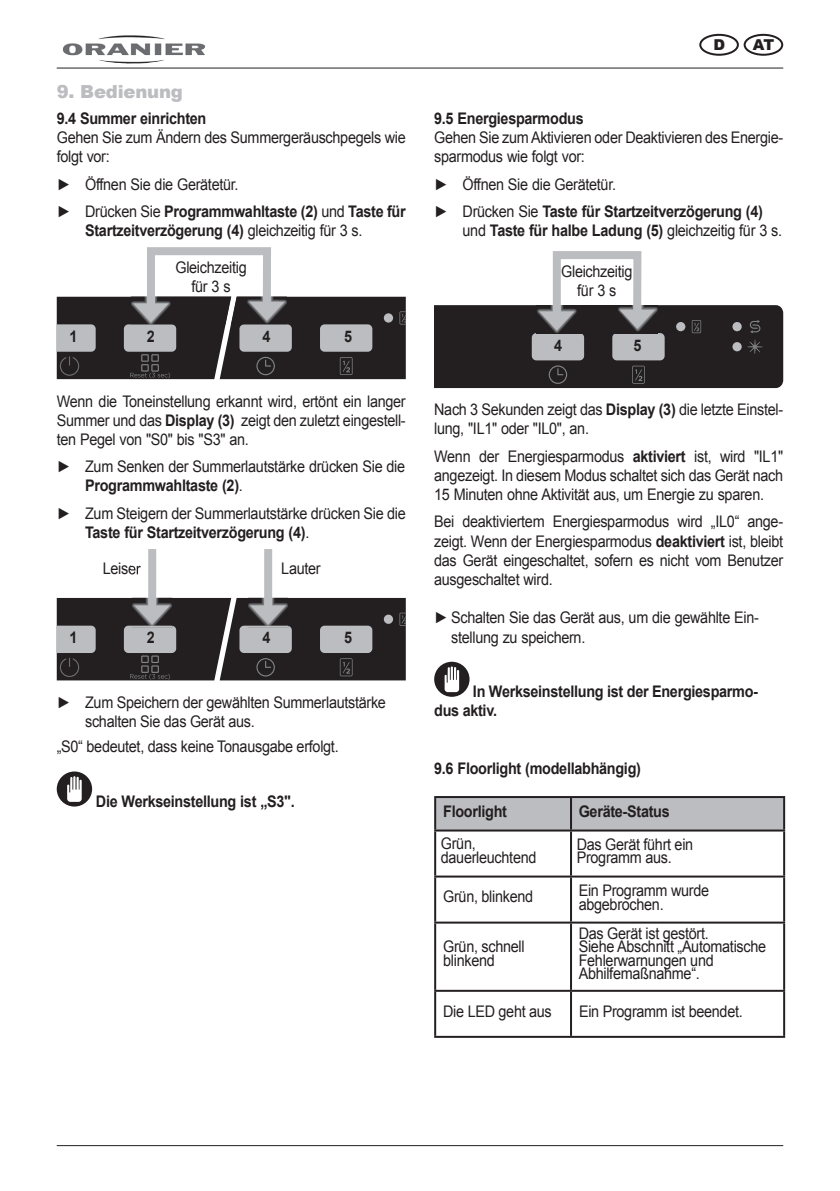
<style>
.page{position:relative;width:840px;height:1191px;background:#fff}
.page>*{position:absolute;margin:0;border:0;box-sizing:border-box;transform-origin:0 0}
.t1{font:900 18px "Arial";letter-spacing:-.01em;color:#bcbdc0}
.t2{font:16px/19.2px "Arial";letter-spacing:-.02em;color:#231f20;scale:.9 1}
.t3{font:700 16px/19.2px "Arial";letter-spacing:-.02em;color:#231f20;scale:.9 1}
.t4{font:900 15px "Arial";color:#231f20}
.s1{font-weight:700}
.s2{font-weight:400}
</style>
<div class="page">
<img style="left:63px;top:35px;width:142px;height:28px">
<hr style="left:57px;top:68px;width:725px;height:1px;background:#231f20">
<hr style="left:57px;top:1145px;width:725px;height:1px;background:#231f20">
<div style="left:743px;top:34px;width:39px;height:22px;border:2px solid #231f20;border-radius:50%"></div>
<div style="left:699px;top:34px;width:39px;height:22px;border:2px solid #231f20;border-radius:50%"></div>
<svg style="left:57px;top:247px;width:348px;height:132px"></svg>
<img style="left:132px;top:549px;width:40px;height:49px">
<svg style="left:132px;top:563px;width:9px;height:11px"></svg>
<div style="left:148px;top:549px;width:8px;height:63px;background:#bcbdc0"></div>
<img style="left:248px;top:549px;width:40px;height:49px">
<div style="left:264px;top:549px;width:8px;height:63px;background:#bcbdc0"></div>
<svg style="left:57px;top:598px;width:348px;height:82px;background:#494748"></svg>
<div style="left:57px;top:771px;width:35px;height:35px;background:#231f20;border-radius:50%"></div>
<svg style="left:67px;top:776px;width:15px;height:26px"></svg>
<svg style="left:434px;top:251px;width:348px;height:137px"></svg>
<div style="left:434px;top:662px;width:35px;height:35px;background:#231f20;border-radius:50%"></div>
<svg style="left:444px;top:666px;width:15px;height:26px"></svg>
<div style="left:436px;top:798px;width:346px;height:31px;background:#bcbdc0"></div>
<hr style="left:434px;top:796px;width:136px;height:2px;background:#231f20">
<hr style="left:434px;top:798px;width:2px;height:31px;background:#231f20">
<hr style="left:570px;top:796px;width:214px;height:2px;background:#231f20">
<hr style="left:569px;top:798px;width:2px;height:31px;background:#231f20">
<hr style="left:782px;top:798px;width:2px;height:31px;background:#231f20">
<hr style="left:434px;top:829px;width:136px;height:2px;background:#231f20">
<hr style="left:434px;top:831px;width:2px;height:44px;background:#231f20">
<hr style="left:570px;top:829px;width:214px;height:2px;background:#231f20">
<hr style="left:569px;top:831px;width:2px;height:44px;background:#231f20">
<hr style="left:782px;top:831px;width:2px;height:44px;background:#231f20">
<hr style="left:434px;top:875px;width:136px;height:2px;background:#231f20">
<hr style="left:434px;top:877px;width:2px;height:44px;background:#231f20">
<hr style="left:570px;top:875px;width:214px;height:2px;background:#231f20">
<hr style="left:569px;top:877px;width:2px;height:44px;background:#231f20">
<hr style="left:782px;top:877px;width:2px;height:44px;background:#231f20">
<hr style="left:434px;top:921px;width:136px;height:2px;background:#231f20">
<hr style="left:434px;top:923px;width:2px;height:66px;background:#231f20">
<hr style="left:570px;top:921px;width:214px;height:2px;background:#231f20">
<hr style="left:569px;top:923px;width:2px;height:66px;background:#231f20">
<hr style="left:782px;top:923px;width:2px;height:66px;background:#231f20">
<hr style="left:434px;top:989px;width:136px;height:2px;background:#231f20">
<hr style="left:434px;top:991px;width:2px;height:44px;background:#231f20">
<hr style="left:570px;top:989px;width:214px;height:2px;background:#231f20">
<hr style="left:569px;top:991px;width:2px;height:44px;background:#231f20">
<hr style="left:782px;top:991px;width:2px;height:44px;background:#231f20">
<hr style="left:434px;top:1035px;width:136px;height:2px;background:#231f20">
<hr style="left:570px;top:1035px;width:214px;height:2px;background:#231f20">
<p class="t1" style="left:57px;top:78px;width:128px">9. Bedienung</p>
<p class="t3" style="left:57px;top:109px;width:168px">9.4 Summer einrichten</p>
<p class="t2" style="left:57px;top:128px;width:389px">Gehen Sie zum Ändern des Summergeräuschpegels wie folgt vor:</p>
<p class="t2" style="left:57px;top:170px;width:389px;line-height:27.2px">► Öffnen Sie die Gerätetür.<br>► Drücken Sie <span class="s1">Programmwahltaste (2)</span> und <span class="s1">Taste für</span></p>
<p class="t3" style="left:85px;top:221px;width:309px">Startzeitverzögerung (4) <span class="s2">gleichzeitig für 3 s.</span></p>
<p class="t2" style="left:175px;top:258px;width:81px;text-align:center">Gleichzeitig für 3 s</p>
<p class="t3" style="left:70px;top:327px;width:10px">1</p>
<p class="t3" style="left:147px;top:327px;width:10px">2</p>
<p class="t3" style="left:262px;top:327px;width:10px">4</p>
<p class="t3" style="left:344px;top:327px;width:10px">5</p>
<p class="t2" style="left:57px;top:391px;width:389px;text-align:justify">Wenn die Toneinstellung erkannt wird, ertönt ein langer Summer und das <span class="s1">Display (3)</span> zeigt den zuletzt eingestell&shy;ten Pegel von "S0" bis "S3" an.</p>
<p class="t2" style="left:85px;top:457px;width:357px;text-indent:-28px">► Zum Senken der Summerlautstärke drücken Sie die<br><span class="s1">Programmwahltaste (2)</span>.</p>
<p class="t2" style="left:85px;top:503px;width:357px;text-indent:-28px">► Zum Steigern der Summerlautstärke drücken Sie die<br><span class="s1">Taste für Startzeitverzögerung (4)</span>.</p>
<p class="t2" style="left:103px;top:559px;width:43px">Leiser</p>
<p class="t2" style="left:281px;top:559px;width:45px">Lauter</p>
<p class="t3" style="left:70px;top:629px;width:10px">1</p>
<p class="t3" style="left:147px;top:629px;width:10px">2</p>
<p class="t3" style="left:262px;top:629px;width:10px">4</p>
<p class="t3" style="left:344px;top:629px;width:10px">5</p>
<p class="t2" style="left:85px;top:693px;width:335px;text-indent:-28px">► Zum Speichern der gewählten Summerlautstärke schalten Sie das Gerät aus.</p>
<p class="t2" style="left:57px;top:737px;width:314px">„S0“ bedeutet, dass keine Tonausgabe erfolgt.</p>
<p class="t3" style="left:96px;top:792px;width:222px">Die Werkseinstellung ist „S3".</p>
<p class="t4" style="left:713px;top:34px;width:13px">D</p>
<p class="t4" style="left:752px;top:34px;width:23px">AT</p>
<p class="t3" style="left:434px;top:109px;width:167px">9.5 Energiesparmodus</p>
<p class="t2" style="left:434px;top:128px;width:389px">Gehen Sie zum Aktivieren oder Deaktivieren des Energie&shy;sparmodus wie folgt vor:</p>
<p class="t2" style="left:434px;top:170px;width:366px;line-height:27.2px">► Öffnen Sie die Gerätetür.<br>► Drücken Sie <span class="s1">Taste für Startzeitverzögerung (4)</span></p>
<p class="t3" style="left:462px;top:221px;width:356px"><span class="s2">und</span> Taste für halbe Ladung (5) <span class="s2">gleichzeitig für 3 s.</span></p>
<p class="t2" style="left:561px;top:262px;width:81px;text-align:center">Gleichzeitig für 3 s</p>
<p class="t3" style="left:554px;top:336px;width:10px">4</p>
<p class="t3" style="left:633px;top:336px;width:10px">5</p>
<p class="t2" style="left:434px;top:400px;width:389px">Nach 3 Sekunden zeigt das <span class="s1">Display (3)</span> die letzte Einstel&shy;lung, "IL1" oder "IL0", an.</p>
<p class="t2" style="left:434px;top:446px;width:389px;text-align:justify">Wenn der Energiesparmodus <span class="s1">aktiviert</span> ist, wird "IL1" angezeigt. In diesem Modus schaltet sich das Gerät nach 15 Minuten ohne Aktivität aus, um Energie zu sparen.</p>
<p class="t2" style="left:434px;top:512px;width:389px;text-align:justify">Bei deaktiviertem Energiesparmodus wird „IL0“ ange&shy;zeigt. Wenn der Energiesparmodus <span class="s1">deaktiviert</span> ist, bleibt das Gerät eingeschaltet, sofern es nicht vom Benutzer ausgeschaltet wird.</p>
<p class="t2" style="left:451px;top:608px;width:343px;text-indent:-17px">► Schalten Sie das Gerät aus, um die gewählte Ein&shy;stellung zu speichern.</p>
<p class="t3" style="left:434px;top:682px;width:361px;text-indent:39px">In Werkseinstellung ist der Energiesparmo&shy;dus aktiv.</p>
<p class="t3" style="left:434px;top:759px;width:231px">9.6 Floorlight (modellabhängig)</p>
<p class="t3" style="left:443px;top:802px;width:72px">Floorlight</p>
<p class="t2" style="left:440px;top:837px;width:108px;line-height:14px">Grün, dauerleuchtend</p>
<p class="t2" style="left:443px;top:887px;width:101px">Grün, blinkend</p>
<p class="t2" style="left:443px;top:940px;width:92px;line-height:14px">Grün, schnell blinkend</p>
<p class="t2" style="left:443px;top:1001px;width:122px">Die LED geht aus</p>
<p class="t3" style="left:578px;top:802px;width:103px">Geräte-Status</p>
<p class="t2" style="left:576px;top:837px;width:131px;line-height:13.2px">Das Gerät führt ein<br>Programm aus.</p>
<p class="t2" style="left:578px;top:884px;width:146px;line-height:13.2px">Ein Programm wurde abgebrochen.</p>
<p class="t2" style="left:578px;top:927px;width:210px;line-height:13.2px">Das Gerät ist gestört.<br>Siehe Abschnitt „Automatische<br>Fehlerwarnungen und<br>Abhilfemaßnahme“.</p>
<p class="t2" style="left:578px;top:1001px;width:183px">Ein Programm ist beendet.</p>
</div>
